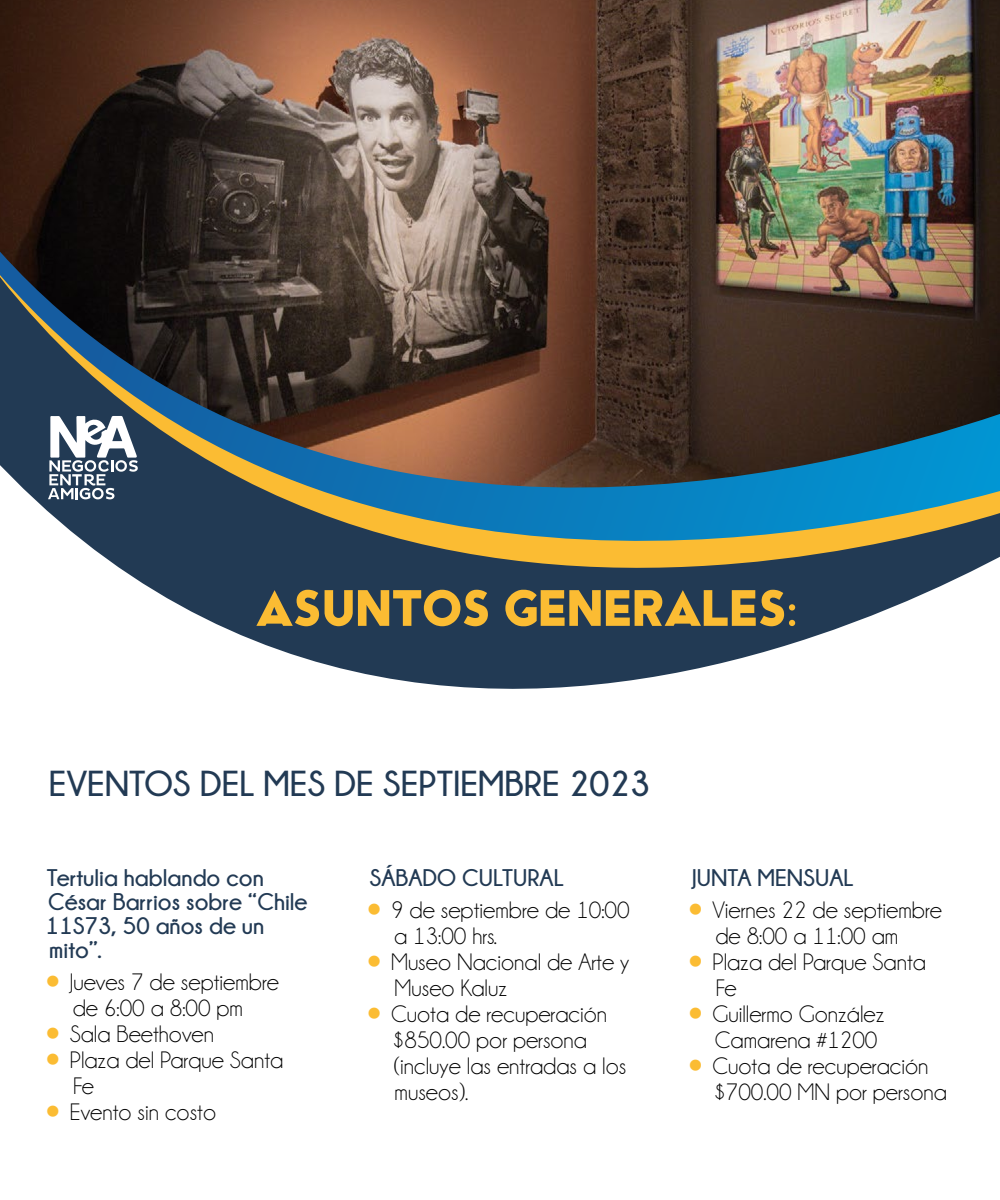
<style>
.page{position:relative;width:1000px;height:1200px;background:#fff}
.page>*{position:absolute;margin:0;border:0;box-sizing:border-box;transform-origin:0 0}
.t1{font:52px "Adca";color:#fbbc33}
.t2{font:700 36px "Champagne&Limousines";color:#223a54}
.t3{font:24px/26px "Champagne&Limousines";color:#000}
.t4{font:700 24px/24px "Champagne&Limousines";color:#223a54}
.s1{color:#fbbc33}
</style>
<div class="page">
<img style="left:0;top:0;width:1000px;height:74px">
<img style="left:0;top:74px;width:1000px;height:615px">
<svg style="left:0;top:252px;width:1000px;height:383px;background:#4e5556"></svg>
<svg style="left:48px;top:416px;width:90px;height:83px"></svg>
<p class="t1" style="left:256px;top:575px;width:543px">ASUNTOS GENERALES:</p>
<p class="t2" style="left:49px;top:764px;width:603px">EVENTOS DEL MES DE SEPTIEMBRE 2023</p>
<p class="t4" style="left:46px;top:865px;width:263px">Tertulia hablando con<br>César Barrios sobre “Chile<br>11S73, 50 años de un mito”.</p>
<p class="t3" style="left:42px;top:969px;width:238px;text-align:center"><span class="s1">●</span> Jueves 7 de septiembre de 6:00 a 8:00 pm</p>
<p class="t3" style="left:42px;top:1021px;width:173px"><span class="s1">●</span> Sala Beethoven</p>
<p class="t3" style="left:73px;top:1047px;width:212px;text-indent:-31px"><span class="s1">●</span> Plaza del Parque Santa<br>Fe</p>
<p class="t3" style="left:42px;top:1099px;width:175px"><span class="s1">●</span> Evento sin costo</p>
<p class="t4" style="left:369px;top:865px;width:196px">SÁBADO CULTURAL</p>
<p class="t3" style="left:394px;top:897px;width:237px;text-indent:-30px"><span class="s1">●</span> 9 de septiembre de 10:00 a 13:00 hrs.</p>
<p class="t3" style="left:395px;top:949px;width:236px;text-indent:-31px"><span class="s1">●</span> Museo Nacional de Arte y<br>Museo Kaluz</p>
<p class="t3" style="left:392px;top:1001px;width:236px;text-indent:-28px"><span class="s1">●</span> Cuota de recuperación $850.00 por persona (incluye las entradas a los museos).</p>
<p class="t4" style="left:692px;top:865px;width:163px">JUNTA MENSUAL</p>
<p class="t3" style="left:685px;top:897px;width:259px;text-align:center"><span class="s1">●</span> Viernes 22 de septiembre de 8:00 a 11:00 am</p>
<p class="t3" style="left:716px;top:949px;width:212px;text-indent:-31px"><span class="s1">●</span> Plaza del Parque Santa<br>Fe</p>
<p class="t3" style="left:685px;top:1001px;width:201px;text-align:right"><span class="s1">●</span> Guillermo González<br>Camarena #1200</p>
<p class="t3" style="left:713px;top:1053px;width:235px;text-indent:-28px"><span class="s1">●</span> Cuota de recuperación $700.00 MN por persona</p>
</div>
